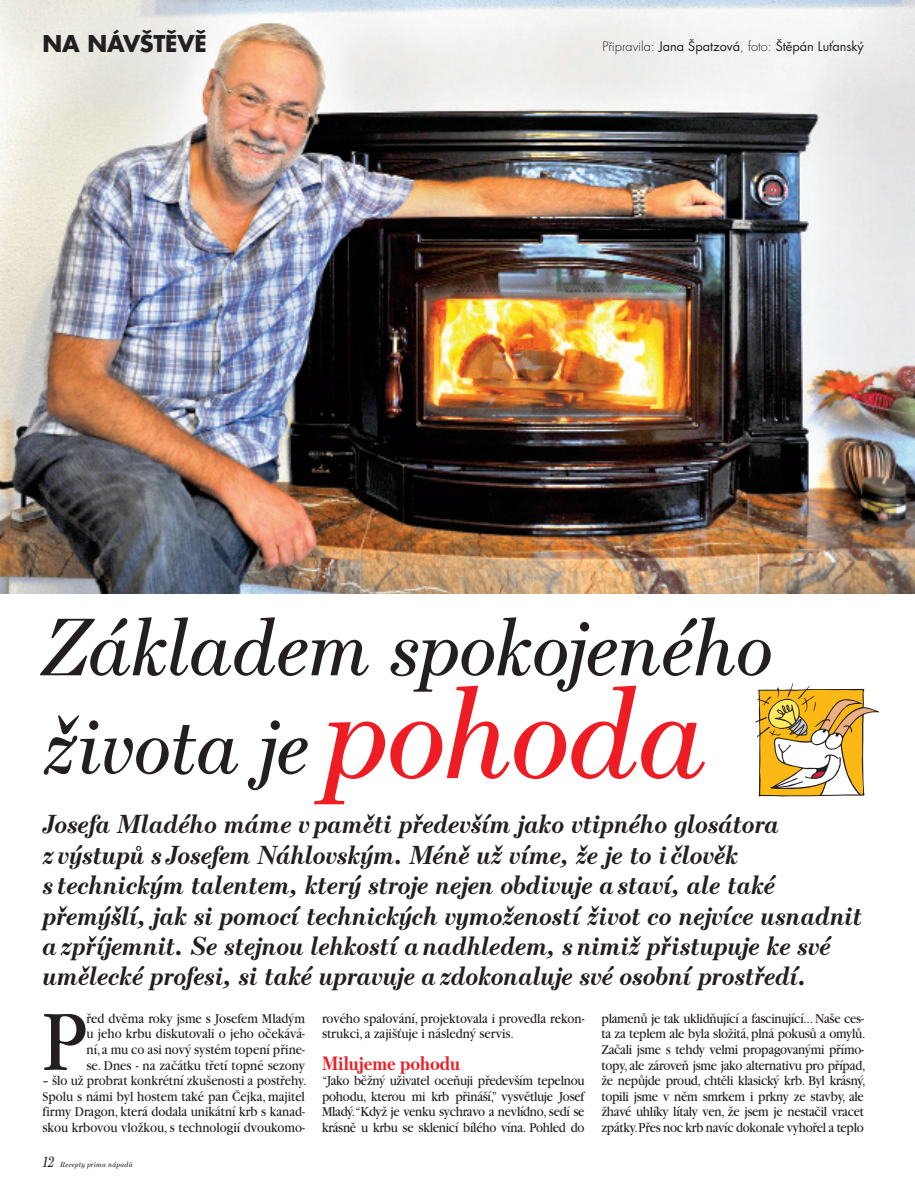
<style>
.page{position:relative;width:915px;height:1191px;background:#fff}
.page>*{position:absolute;margin:0;border:0;box-sizing:border-box;transform-origin:0 0}
.titulek_patkovy{font:italic 130.8px "Escrow";letter-spacing:-.015em;color:#ee1d23}
.zakladni_text{font:89.4px "Garamond CE";color:#231f20;scale:.9 1}
.titulek_patkovy-2{font:italic 82.05px/98.4px "Escrow";letter-spacing:-.015em;color:#231f20}
.perex_patkovy{font:italic 700 26.25px/30.3px "Escrow";letter-spacing:-.005em;color:#231f20}
.t1{font:700 22.5px "Futura CE";letter-spacing:-.005em;color:#231f20}
.mezititulek{font:700 19.5px "Escrow";color:#ee1d23;scale:.9 1}
.zakladni_text-2{font:14.25px/15.6px "Garamond CE";color:#231f20;text-align:justify;scale:.9 1}
.podpis{font:12.75px "Futura CE";color:#231f20}
.t2{font:italic 7.5px "Escrow";letter-spacing:.02em;color:#231f20}
.s1{font-weight:300}
.s2{font-size:15px}
</style>
<div class="page">
<img style="left:0;top:0;width:914px;height:593px">
<svg style="left:754px;top:682px;width:125px;height:114px"></svg>
<p class="t1" style="left:43px;top:29px;width:166px">NA NÁVŠTĚVĚ</p>
<p class="podpis" style="left:602px;top:39px;width:263px"><span class="s1">Připravila:</span> Jana Špatzová<span class="s1">, foto:</span> Štěpán Luťanský</p>
<p class="titulek_patkovy-2" style="left:43px;top:596px;width:732px">Základem spokojeného života je</p>
<p class="titulek_patkovy" style="left:322px;top:653px;width:385px">pohoda</p>
<p class="perex_patkovy" style="left:43px;top:809px;width:820px">Josefa Mladého máme v paměti především jako vtipného glosátora<br>z výstupů s Josefem Náhlovským. Méně už víme, že je to i člověk<br>s technickým talentem, který stroje nejen obdivuje a staví, ale také přemýšlí, jak si pomocí technických vymožeností život co nejvíce usnadnit a zpříjemnit. Se stejnou lehkostí a nadhledem, s nimiž přistupuje ke své umělecké profesi, si také upravuje a zdokonaluje své osobní prostředí.</p>
<p class="zakladni_text" style="left:43px;top:998px;width:50px">P</p>
<p class="zakladni_text-2" style="left:87px;top:1011px;width:244px">řed dvěma roky jsme s Josefem Mladým u jeho krbu diskutovali o jeho očekává&shy;ní, a mu co asi nový systém topení přine&shy;se. Dnes - na začátku třetí topné sezony</p>
<p class="zakladni_text-2" style="left:43px;top:1073px;width:295px">– šlo už probrat konkrétní zkušenosti a postřehy.<br>Spolu s námi byl hostem také pan Čejka, majitel firmy Dragon, která dodala unikátní krb s kanad&shy;skou krbovou vložkou, s technologií dvoukomo-</p>
<p class="t2" style="left:43px;top:1160px;width:92px"><span class="s2">12</span> Recepty prima nápadů</p>
<p class="zakladni_text-2" style="left:322px;top:1011px;width:293px">rového spalování, projektovala i provedla rekon&shy;strukci, a zajišťuje i následný servis.</p>
<p class="mezititulek" style="left:322px;top:1050px;width:155px">Milujeme pohodu</p>
<p class="zakladni_text-2" style="left:322px;top:1073px;width:293px">“Jako běžný uživatel oceňuji především tepelnou pohodu, kterou mi krb přináší,” vysvětluje Josef Mladý.“Když je venku sychravo a nevlídno, sedí se krásně u krbu se sklenicí bílého vína. Pohled do</p>
<p class="zakladni_text-2" style="left:601px;top:1011px;width:295px">plamenů je tak uklidňující a fascinující... Naše ces&shy;ta za teplem ale byla složitá, plná pokusů a omylů.<br>Začali jsme s tehdy velmi propagovanými přímo&shy;topy, ale zároveň jsme jako alternativu pro případ, že nepůjde proud, chtěli klasický krb. Byl krásný, topili jsme v něm smrkem i prkny ze stavby, ale žhavé uhlíky lítaly ven, že jsem je nestačil vracet zpátky. Přes noc krb navíc dokonale vyhořel a teplo</p>
</div>
